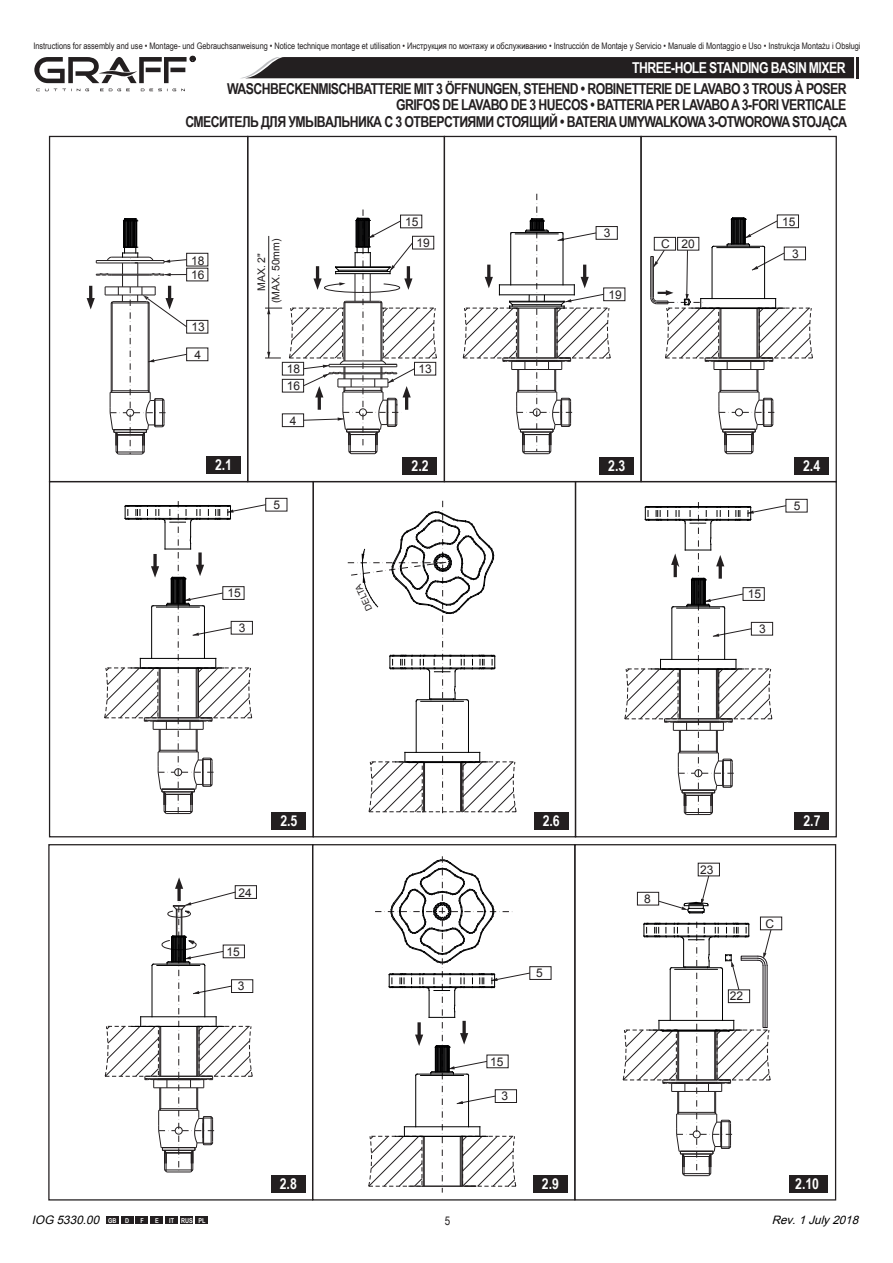
<style>
.page{position:relative;width:893px;height:1263px;background:#fff}
.page>*{position:absolute;margin:0;border:0;box-sizing:border-box;transform-origin:0 0}
.t1{font:700 15px/16.5px "Arial Narrow";letter-spacing:-.04em;color:#231f20;text-align:right}
.t2{font:700 15px "Arial Narrow";letter-spacing:-.035em;color:#fff}
.t3{font:12px "Arial";color:#231f20}
.t4{font:12px "Arial Narrow";color:#231f20}
.t5{font:italic 11.7px "Arial";color:#000}
.t6{font:italic 11.55px "Arial";color:#000}
.t7{font:10.5px/14.2px "Arial";color:#231f20;text-align:center}
.t8{font:9px "Arial Narrow";color:#231f20}
.t9{font:9px "Arial";color:#231f20}
.t10{font:700 6.75px "Arial Narrow";color:#fff}
</style>
<div class="page">
<svg style="left:34px;top:56px;width:161px;height:27px"></svg>
<svg style="left:36px;top:89px;width:53px;height:2px"></svg>
<svg style="left:100px;top:89px;width:30px;height:2px"></svg>
<svg style="left:141px;top:89px;width:44px;height:2px"></svg>
<hr style="left:857px;top:57px;width:2px;height:21px;background:#231f20">
<svg style="left:242px;top:57px;width:612px;height:21px;background:#2c2829"></svg>
<div style="left:106px;top:1216px;width:13px;height:8px;background:#231f20"></div>
<div style="left:121px;top:1216px;width:12px;height:8px;background:#231f20"></div>
<div style="left:136px;top:1216px;width:12px;height:8px;background:#231f20"></div>
<div style="left:180px;top:1216px;width:13px;height:8px;background:#231f20"></div>
<div style="left:150px;top:1216px;width:13px;height:8px;background:#231f20"></div>
<div style="left:165px;top:1216px;width:13px;height:8px;background:#231f20"></div>
<div style="left:195px;top:1216px;width:13px;height:8px;background:#231f20"></div>
<div style="left:49px;top:136px;width:199px;height:346px;border:1px solid #231f20"></div>
<div style="left:247px;top:136px;width:198px;height:346px;border:1px solid #231f20"></div>
<div style="left:49px;top:481px;width:265px;height:356px;border:1px solid #231f20"></div>
<div style="left:313px;top:481px;width:263px;height:356px;border:1px solid #231f20"></div>
<div style="left:575px;top:481px;width:262px;height:356px;border:1px solid #231f20"></div>
<div style="left:444px;top:136px;width:198px;height:346px;border:1px solid #231f20"></div>
<div style="left:640px;top:136px;width:197px;height:346px;border:1px solid #231f20"></div>
<div style="left:186px;top:348px;width:22px;height:13px;border:1px solid #231f20"></div>
<div style="left:186px;top:320px;width:22px;height:13px;border:1px solid #231f20"></div>
<div style="left:186px;top:253px;width:22px;height:13px;border:1px solid #231f20"></div>
<div style="left:282px;top:362px;width:22px;height:13px;border:1px solid #231f20"></div>
<div style="left:282px;top:379px;width:22px;height:13px;border:1px solid #231f20"></div>
<div style="left:282px;top:414px;width:22px;height:13px;border:1px solid #231f20"></div>
<hr style="left:268px;top:308px;width:1px;height:50px;background:#231f20">
<svg style="left:265px;top:352px;width:16px;height:7px"></svg>
<svg style="left:265px;top:308px;width:17px;height:6px"></svg>
<hr style="left:268px;top:236px;width:1px;height:72px;background:#231f20">
<div style="left:603px;top:288px;width:22px;height:13px;border:1px solid #231f20"></div>
<div style="left:206px;top:457px;width:34px;height:17px;background:#231f20"></div>
<div style="left:403px;top:457px;width:34px;height:17px;background:#231f20"></div>
<div style="left:600px;top:457px;width:34px;height:17px;background:#231f20"></div>
<div style="left:794px;top:457px;width:34px;height:17px;background:#231f20"></div>
<div style="left:272px;top:812px;width:34px;height:17px;background:#231f20"></div>
<div style="left:534px;top:812px;width:34px;height:17px;background:#231f20"></div>
<div style="left:795px;top:812px;width:34px;height:17px;background:#231f20"></div>
<div style="left:48px;top:844px;width:265px;height:356px;border:1px solid #231f20"></div>
<div style="left:312px;top:844px;width:263px;height:356px;border:1px solid #231f20"></div>
<div style="left:574px;top:844px;width:262px;height:356px;border:1px solid #231f20"></div>
<div style="left:235px;top:885px;width:22px;height:14px;border:1px solid #231f20"></div>
<div style="left:271px;top:1175px;width:34px;height:17px;background:#231f20"></div>
<div style="left:533px;top:1175px;width:34px;height:17px;background:#231f20"></div>
<div style="left:790px;top:1175px;width:38px;height:17px;background:#231f20"></div>
<svg style="left:289px;top:209px;width:148px;height:245px"></svg>
<div style="left:266px;top:498px;width:21px;height:13px;border:1px solid #231f20"></div>
<div style="left:760px;top:917px;width:22px;height:13px;border:1px solid #231f20"></div>
<svg style="left:463px;top:194px;width:148px;height:260px"></svg>
<svg style="left:650px;top:217px;width:163px;height:237px"></svg>
<svg style="left:87px;top:218px;width:100px;height:237px"></svg>
<svg style="left:104px;top:501px;width:162px;height:313px"></svg>
<svg style="left:348px;top:501px;width:168px;height:313px"></svg>
<div style="left:786px;top:499px;width:21px;height:13px;border:1px solid #231f20"></div>
<svg style="left:624px;top:502px;width:162px;height:313px"></svg>
<svg style="left:105px;top:877px;width:148px;height:296px"></svg>
<div style="left:530px;top:966px;width:21px;height:14px;border:1px solid #231f20"></div>
<svg style="left:368px;top:856px;width:162px;height:336px"></svg>
<svg style="left:623px;top:922px;width:148px;height:254px"></svg>
<svg style="left:658px;top:875px;width:51px;height:39px"></svg>
<div style="left:637px;top:892px;width:22px;height:13px;border:1px solid #231f20"></div>
<p class="t8" style="left:33px;top:39px;width:829px">Instructions for assembly and use • Montage- und Gebrauchsanweisung • Notice technique montage et utilisation • Инcтрукция по монтажу и обслуживанию • Instrucción de Montaje y Servicio • Manuale di Montaggio e Uso • Instrukcja Montażu i Obsługi</p>
<p class="t1" style="left:185px;top:79px;width:663px">WASCHBECKENMISCHBATTERIE MIT 3 ÖFFNUNGEN, STEHEND • ROBINETTERIE DE LAVABO 3 TROUS À POSER<br>GRIFOS DE LAVABO DE 3 HUECOS • BATTERIA PER LAVABO A 3-FORI VERTICALE<br>СМЕСИТЕЛЬ ДЛЯ УМЫВАЛЬНИКА С 3 ОТВЕРСТИЯМИ СТОЯЩИЙ • BATERIA UMYWALKOWA 3-OTWOROWA STOJĄCA</p>
<p class="t2" style="left:632px;top:56px;width:215px">THREE-HOLE STANDING BASIN MIXER</p>
<p class="t3" style="left:191px;top:252px;width:15px">18</p>
<p class="t3" style="left:191px;top:267px;width:15px">16</p>
<p class="t3" style="left:192px;top:319px;width:15px">13</p>
<p class="t3" style="left:194px;top:347px;width:8px">4</p>
<p class="t3" style="left:405px;top:214px;width:15px">15</p>
<p class="t3" style="left:782px;top:213px;width:15px">15</p>
<p class="t7" style="left:254px;top:303px;width:66px;rotate:-90deg">MAX. 2" (MAX. 50mm)</p>
<p class="t3" style="left:417px;top:235px;width:15px">19</p>
<p class="t3" style="left:287px;top:361px;width:15px">18</p>
<p class="t3" style="left:419px;top:361px;width:15px">13</p>
<p class="t3" style="left:287px;top:378px;width:15px">16</p>
<p class="t3" style="left:290px;top:412px;width:8px">4</p>
<p class="t3" style="left:604px;top:225px;width:8px">3</p>
<p class="t3" style="left:608px;top:286px;width:15px">19</p>
<p class="t3" style="left:661px;top:236px;width:10px">C</p>
<p class="t3" style="left:681px;top:236px;width:15px">20</p>
<p class="t3" style="left:792px;top:246px;width:8px">3</p>
<p class="t2" style="left:215px;top:454px;width:19px">2.1</p>
<p class="t2" style="left:411px;top:454px;width:19px">2.2</p>
<p class="t2" style="left:608px;top:454px;width:19px">2.3</p>
<p class="t2" style="left:803px;top:454px;width:19px">2.4</p>
<p class="t3" style="left:273px;top:497px;width:8px">5</p>
<p class="t3" style="left:794px;top:498px;width:8px">5</p>
<p class="t3" style="left:228px;top:585px;width:15px">15</p>
<p class="t3" style="left:239px;top:620px;width:8px">3</p>
<p class="t9" style="left:364px;top:612px;width:29px;rotate:-115deg">DELTA</p>
<p class="t3" style="left:748px;top:586px;width:15px">15</p>
<p class="t3" style="left:759px;top:621px;width:8px">3</p>
<p class="t3" style="left:238px;top:885px;width:15px">24</p>
<p class="t3" style="left:226px;top:943px;width:15px">15</p>
<p class="t3" style="left:238px;top:978px;width:8px">3</p>
<p class="t2" style="left:280px;top:809px;width:19px">2.5</p>
<p class="t2" style="left:543px;top:809px;width:19px">2.6</p>
<p class="t2" style="left:803px;top:809px;width:19px">2.7</p>
<p class="t3" style="left:536px;top:965px;width:8px">5</p>
<p class="t3" style="left:490px;top:1053px;width:15px">15</p>
<p class="t3" style="left:501px;top:1088px;width:8px">3</p>
<p class="t3" style="left:644px;top:891px;width:8px">8</p>
<p class="t3" style="left:700px;top:862px;width:15px">23</p>
<p class="t3" style="left:765px;top:916px;width:10px">C</p>
<p class="t3" style="left:730px;top:988px;width:15px">22</p>
<p class="t2" style="left:280px;top:1172px;width:19px">2.8</p>
<p class="t2" style="left:542px;top:1172px;width:19px">2.9</p>
<p class="t2" style="left:795px;top:1172px;width:25px">2.10</p>
<p class="t5" style="left:32px;top:1212px;width:72px">IOG 5330.00</p>
<p class="t6" style="left:772px;top:1212px;width:92px">Rev.1July2018</p>
<p class="t4" style="left:445px;top:1211px;width:7px">5</p>
<p class="t10" style="left:108px;top:1215px;width:10px">GB</p>
<p class="t10" style="left:125px;top:1215px;width:5px">D</p>
<p class="t10" style="left:140px;top:1215px;width:5px">F</p>
<p class="t10" style="left:155px;top:1215px;width:5px">E</p>
<p class="t10" style="left:169px;top:1215px;width:38px">IT RUS PL</p>
</div>
